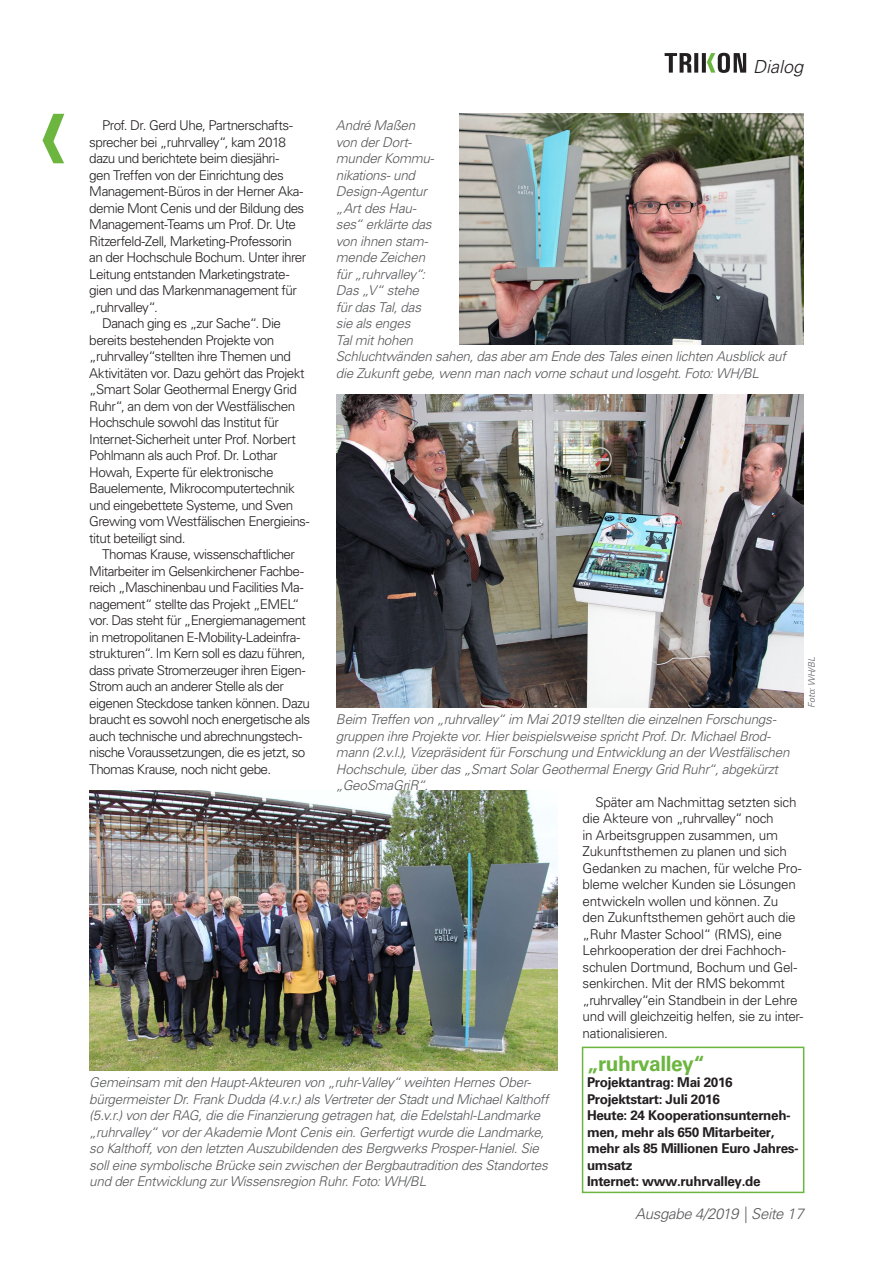
<style>
.page{position:relative;width:893px;height:1263px;background:#fff}
.page>*{position:absolute;margin:0;border:0;box-sizing:border-box;transform-origin:0 0}
.t1{font:700 21px "Univers LT Std";letter-spacing:-.025em;color:#6cb640}
.t2{font:italic 300 18px "Univers LT Std";color:#231f20}
.t3{font:italic 300 15px "Univers LT Std";letter-spacing:-.025em;color:#57585a}
.t4{font:300 13.5px "Univers LT Std";letter-spacing:-.04em;color:#231f20}
.t5{font:italic 300 13.5px/16.5px "Univers LT Std";letter-spacing:-.02em;color:#57585a}
.t6{font:300 13.5px/16.5px "Univers LT Std";letter-spacing:-.02em;color:#231f20}
.t7{font:700 13.5px/16.5px "Univers LT Std";letter-spacing:-.025em;color:#231f20}
.t8{font:italic 300 9px "Univers LT Std";color:#57585a}
</style>
<div class="page">
<svg style="left:665px;top:53px;width:81px;height:20px"></svg>
<img style="left:89px;top:790px;width:468px;height:281px">
<img style="left:336px;top:394px;width:468px;height:314px">
<img style="left:459px;top:114px;width:345px;height:231px">
<svg style="left:43px;top:114px;width:21px;height:49px"></svg>
<div style="left:582px;top:1047px;width:222px;height:146px;border:2px solid #6cb640"></div>
<p class="t4" style="left:102px;top:117px;width:192px">Prof. Dr. Gerd Uhe, Partnerschafts-</p>
<p class="t4" style="left:89px;top:134px;width:198px">sprecher bei „ruhrvalley“, kam 2018</p>
<p class="t4" style="left:89px;top:150px;width:191px">dazu und berichtete beim diesjähri-</p>
<p class="t4" style="left:89px;top:167px;width:196px">gen Treffen von der Einrichtung des</p>
<p class="t4" style="left:89px;top:183px;width:216px">Management-Büros in der Herner Aka-</p>
<p class="t4" style="left:89px;top:200px;width:217px">demie Mont Cenis und der Bildung des</p>
<p class="t4" style="left:89px;top:216px;width:208px">Management-Teams um Prof. Dr. Ute</p>
<p class="t4" style="left:89px;top:233px;width:204px">Ritzerfeld-Zell, Marketing-Professorin</p>
<p class="t4" style="left:89px;top:249px;width:219px">an der Hochschule Bochum. Unter ihrer</p>
<p class="t4" style="left:89px;top:266px;width:202px">Leitung entstanden Marketingstrate-</p>
<p class="t4" style="left:89px;top:282px;width:209px">gien und das Markenmanagement für</p>
<p class="t4" style="left:89px;top:299px;width:70px">„ruhrvalley“.</p>
<p class="t4" style="left:102px;top:315px;width:180px">Danach ging es „zur Sache“. Die</p>
<p class="t4" style="left:89px;top:332px;width:186px">bereits bestehenden Projekte von</p>
<p class="t4" style="left:89px;top:348px;width:203px">„ruhrvalley“stellten ihre Themen und</p>
<p class="t4" style="left:89px;top:365px;width:217px">Aktivitäten vor. Dazu gehört das Projekt</p>
<p class="t4" style="left:89px;top:381px;width:209px">„Smart Solar Geothermal Energy Grid</p>
<p class="t4" style="left:89px;top:398px;width:208px">Ruhr“, an dem von der Westfälischen</p>
<p class="t4" style="left:89px;top:414px;width:191px">Hochschule sowohl das Institut für</p>
<p class="t4" style="left:89px;top:431px;width:208px">Internet-Sicherheit unter Prof. Norbert</p>
<p class="t4" style="left:89px;top:447px;width:190px">Pohlmann als auch Prof. Dr. Lothar</p>
<p class="t4" style="left:89px;top:464px;width:186px">Howah, Experte für elektronische</p>
<p class="t4" style="left:89px;top:480px;width:207px">Bauelemente, Mikrocomputertechnik</p>
<p class="t4" style="left:89px;top:497px;width:206px">und eingebettete Systeme, und Sven</p>
<p class="t4" style="left:89px;top:513px;width:222px">Grewing vom Westfälischen Energieins-</p>
<p class="t4" style="left:89px;top:530px;width:98px">titut beteiligt sind.</p>
<p class="t4" style="left:102px;top:546px;width:194px">Thomas Krause, wissenschaftlicher</p>
<p class="t4" style="left:89px;top:563px;width:216px">Mitarbeiter im Gelsenkirchener Fachbe-</p>
<p class="t4" style="left:89px;top:579px;width:216px">reich „Maschinenbau und Facilities Ma-</p>
<p class="t4" style="left:89px;top:596px;width:212px">nagement“ stellte das Projekt „EMEL“</p>
<p class="t4" style="left:89px;top:612px;width:218px">vor. Das steht für „Energiemanagement</p>
<p class="t4" style="left:89px;top:629px;width:212px">in metropolitanen E-Mobility-Ladeinfra-</p>
<p class="t4" style="left:89px;top:645px;width:218px">strukturen“. Im Kern soll es dazu führen,</p>
<p class="t4" style="left:89px;top:662px;width:218px">dass private Stromerzeuger ihren Eigen-</p>
<p class="t4" style="left:89px;top:678px;width:196px">Strom auch an anderer Stelle als der</p>
<p class="t4" style="left:89px;top:695px;width:222px">eigenen Steckdose tanken können. Dazu</p>
<p class="t4" style="left:89px;top:711px;width:222px">braucht es sowohl noch energetische als</p>
<p class="t4" style="left:89px;top:728px;width:214px">auch technische und abrechnungstech-</p>
<p class="t4" style="left:89px;top:744px;width:218px">nische Voraussetzungen, die es jetzt, so</p>
<p class="t4" style="left:89px;top:761px;width:183px">Thomas Krause, noch nicht gebe.</p>
<p class="t5" style="left:336px;top:117px;width:100px">André Maßen von der Dort&shy;munder Kommu&shy;nikations- und<br>Design-Agentur „Art des Hau&shy;ses“ erklärte das von ihnen stam&shy;mende Zeichen für „ruhrvalley“:<br>Das „V“ stehe für das Tal, das sie als enges<br>Tal mit hohen</p>
<h2 class="t2" style="left:753px;top:55px;width:52px">Dialog</h2>
<p class="t5" style="left:336px;top:348px;width:451px">Schluchtwänden sahen, das aber am Ende des Tales einen lichten Ausblick auf die Zukunft gebe, wenn man nach vorne schaut und losgeht. Foto: WH/BL</p>
<p class="t8" style="left:806px;top:708px;width:52px;rotate:-90deg">Foto: WH/BL</p>
<p class="t5" style="left:336px;top:711px;width:455px">Beim Treffen von „ruhrvalley“ im Mai 2019 stellten die einzelnen Forschungs&shy;gruppen ihre Projekte vor. Hier beispielsweise spricht Prof. Dr. Michael Brod&shy;mann (2.v.l.), Vizepräsident für Forschung und Entwicklung an der Westfälischen Hochschule, über das „Smart Solar Geothermal Energy Grid Ruhr“, abgekürzt „GeoSmaGriR“.</p>
<p class="t6" style="left:583px;top:794px;width:222px;text-indent:13px">Später am Nachmittag setzten sich die Akteure von „ruhrvalley“ noch<br>in Arbeitsgruppen zusammen, um Zukunftsthemen zu planen und sich Gedanken zu machen, für welche Pro&shy;bleme welcher Kunden sie Lösungen entwickeln wollen und können. Zu den Zukunftsthemen gehört auch die „Ruhr Master School“ (RMS), eine Lehrkooperation der drei Fachhoch&shy;schulen Dortmund, Bochum und Gel&shy;senkirchen. Mit der RMS bekommt „ruhrvalley“ein Standbein in der Lehre und will gleichzeitig helfen, sie zu inter&shy;nationalisieren.</p>
<p class="t5" style="left:89px;top:1074px;width:461px">Gemeinsam mit den Haupt-Akteuren von „ruhr-Valley“ weihten Hernes Ober&shy;bürgermeister Dr. Frank Dudda (4.v.r.) als Vertreter der Stadt und Michael Kalthoff (5.v.r.) von der RAG, die die Finanzierung getragen hat, die Edelstahl-Landmarke „ruhrvalley“ vor der Akademie Mont Cenis ein. Gerfertigt wurde die Landmarke, so Kalthoff, von den letzten Auszubildenden des Bergwerks Prosper-Haniel. Sie soll eine symbolische Brücke sein zwischen der Bergbautradition des Standortes und der Entwicklung zur Wissensregion Ruhr. Foto: WH/BL</p>
<h1 class="t1" style="left:587px;top:1051px;width:119px">„ruhrvalley“</h1>
<p class="t7" style="left:587px;top:1074px;width:213px">Projektantrag: Mai 2016<br>Projektstart: Juli 2016<br>Heute: 24 Kooperationsunterneh&shy;men, mehr als 650 Mitarbeiter, mehr als 85 Millionen Euro Jahres&shy;umsatz<br>Internet: www.ruhrvalley.de</p>
<p class="t3" style="left:635px;top:1205px;width:170px">Ausgabe 4/2019 | Seite 17</p>
</div>
